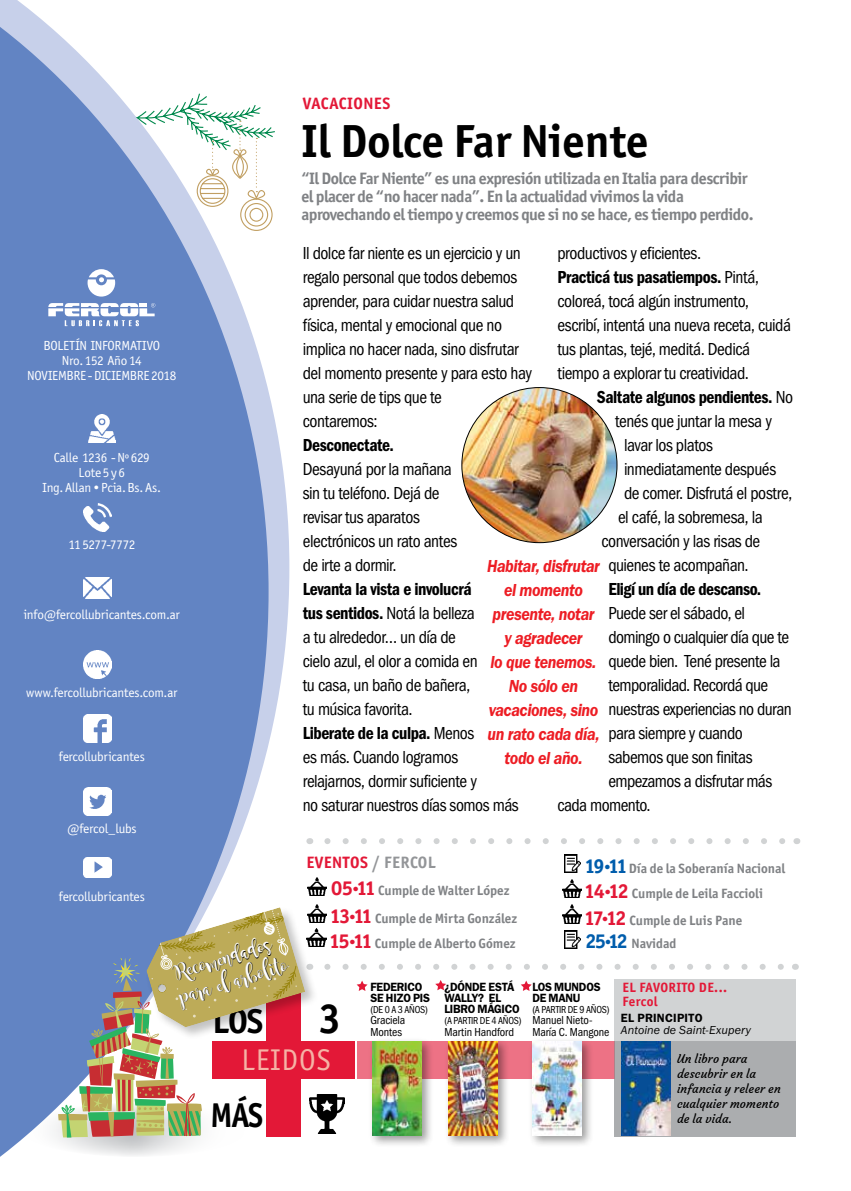
<style>
.page{position:relative;width:851px;height:1191px;background:#fff}
.page>*{position:absolute;margin:0;border:0;box-sizing:border-box;transform-origin:0 0}
.t1{font:700 46.5px "Officina Sans ITC Std";color:#000}
.t2{font:700 42px "Officina Sans ITC Std";color:#000}
.t3{font:700 34.5px "Officina Sans ITC Std";color:#000}
.t4{font:700 34.5px "Officina Sans ITC Std";color:#000;scale:.91 1}
.t5{font:30px "Officina Sans ITC Std";letter-spacing:.03em;color:#f5b3a5}
.t6{font:condensed 18px/24px "ITC Franklin Gothic Std";letter-spacing:-.03em;color:#000}
.t7{font:18px "ITC Franklin Gothic Std Dm Cd";letter-spacing:-.025em;color:#000}
.t8{font:italic 600 18px/24px "ITC Franklin Gothic Std";letter-spacing:-.025em;color:#ed1d24;text-align:center;scale:.89 1}
.t9{font:700 16.5px/18px "Officina Sans ITC Std";letter-spacing:-.03em;color:#808285}
.t10{font:700 16.5px "Officina Sans ITC Std";letter-spacing:.03em;color:#e31837}
.t11{font:15.15px/24.3px "Magnolia Sky";color:#fff;text-align:center}
.t12{font:700 13.5px/26.8px "Officina Sans ITC Std";color:#808285}
.t13{font:700 13.5px/13.5px "Officina Sans ITC Std";letter-spacing:.03em;color:#e31837}
.t14{font:13.2px/14.9px "Officina Sans ITC Std";letter-spacing:-.02em;color:#fff;text-align:center}
.t15{font:12px/15px "Courgette";letter-spacing:.01em;color:#000}
.t16{font:600 12px/11.2px "ITC Franklin Gothic Std";letter-spacing:-.02em;color:#000;scale:.96 1}
.t17{font:condensed 12px/11.2px "ITC Franklin Gothic Std";letter-spacing:-.01em;color:#000}
.t18{font:italic 12px "ITC Franklin Gothic Std";letter-spacing:.01em;color:#000}
.t19{font:600 12px "ITC Franklin Gothic Std";letter-spacing:.015em;color:#000}
.t20{font:condensed 10.5px "ITC Franklin Gothic Std";letter-spacing:-.02em;color:#000;scale:.96 1}
.s1{font-family:"ITC Franklin Gothic Std";font-stretch:condensed}
.s2{font-family:"ITC Franklin Gothic Std Dm Cd";font-stretch:normal}
.s3{color:#939598}
.s4{font-family:"Officina Display ITC Std";font-size:21px;color:#005dac}
.s5{font-family:"Officina Display ITC Std";font-size:21px;color:#e31837}
</style>
<div class="page">
<div style="left:614px;top:979px;width:181px;height:157px;background:#d1d3d4"></div>
<svg style="left:268px;top:127px;width:21px;height:619px"></svg>
<svg style="left:0;top:0;width:268px;height:1157px;fill:#6284c3"></svg>
<img style="left:310px;top:1094px;width:34px;height:39px">
<div style="left:212px;top:1041px;width:143px;height:37px;background:#e31837"></div>
<div style="left:357px;top:1041px;width:257px;height:37px;background:#ed7285"></div>
<div style="left:368px;top:1037px;width:66px;height:110px;background:#000;opacity:.4"></div>
<img style="left:372px;top:1041px;width:49px;height:94px">
<div style="left:444px;top:1037px;width:66px;height:110px;background:#000;opacity:.4"></div>
<img style="left:448px;top:1041px;width:49px;height:94px">
<div style="left:528px;top:1037px;width:66px;height:110px;background:#000;opacity:.4"></div>
<img style="left:532px;top:1041px;width:49px;height:94px">
<div style="left:614px;top:1041px;width:181px;height:95px;background:#abadaf"></div>
<img style="left:621px;top:1041px;width:49px;height:94px">
<svg style="left:356px;top:980px;width:11px;height:11px"></svg>
<svg style="left:435px;top:980px;width:11px;height:10px"></svg>
<svg style="left:521px;top:980px;width:10px;height:11px"></svg>
<img style="left:88px;top:414px;width:27px;height:28px">
<img style="left:83px;top:650px;width:28px;height:28px">
<img style="left:83px;top:714px;width:28px;height:28px">
<img style="left:83px;top:787px;width:28px;height:28px">
<img style="left:83px;top:857px;width:28px;height:20px">
<img style="left:84px;top:577px;width:27px;height:21px">
<img style="left:84px;top:504px;width:27px;height:27px">
<svg style="left:48px;top:303px;width:107px;height:23px"></svg>
<svg style="left:87px;top:269px;width:28px;height:27px"></svg>
<img style="left:462px;top:387px;width:155px;height:155px;border-radius:78px">
<img style="left:564px;top:855px;width:17px;height:17px">
<img style="left:564px;top:930px;width:17px;height:18px">
<svg style="left:327px;top:838px;width:458px;height:6px"></svg>
<svg style="left:327px;top:964px;width:457px;height:5px"></svg>
<img style="left:315px;top:904px;width:12px;height:18px">
<img style="left:562px;top:879px;width:19px;height:18px">
<img style="left:307px;top:877px;width:20px;height:18px">
<img style="left:562px;top:904px;width:19px;height:19px">
<img style="left:318px;top:930px;width:8px;height:16px">
<div style="left:145px;top:906px;width:173px;height:135px;background:#000;opacity:.24"></div>
<svg style="left:58px;top:907px;width:252px;height:230px"></svg>
<p class="t14" style="left:43px;top:338px;width:118px">Boletín informativo<br>Nro. 152 Año 14</p>
<p class="t14" style="left:27px;top:368px;width:8px">NOVIEM</p>
<p class="t14" style="left:67px;top:368px;width:111px">BRE - DICIEM BRE 2018</p>
<p class="t14" style="left:43px;top:450px;width:120px">Calle 1236 - Nº 629<br>Lote 5 y 6<br>Ing. Allan • Pcia. Bs. As.</p>
<p class="t14" style="left:68px;top:537px;width:68px">11 5277-7772</p>
<p class="t14" style="left:24px;top:607px;width:157px">info@fercollubricantes.com.ar</p>
<p class="t14" style="left:26px;top:685px;width:153px">www.fercollubricantes.com.ar</p>
<p class="t14" style="left:59px;top:749px;width:87px">fercollubricantes</p>
<p class="t14" style="left:67px;top:821px;width:71px">@fercol_lubs</p>
<p class="t10" style="left:303px;top:93px;width:89px">VACACIO NES</p>
<h1 class="t1" style="left:301px;top:112px;width:348px">Il Dolce Far Niente</h1>
<p class="t9" style="left:301px;top:169px;width:453px">“Il Dolce Far Niente” es una expresión utilizada en Italia para describir el placer de “no hacer nada”. En la actualidad vivimos la vida aprovechando el tiempo y creemos que si no se hace, es tiempo perdido.</p>
<p class="t6" style="left:557px;top:241px;width:145px">productivos y eficientes.</p>
<p class="t7" style="left:557px;top:267px;width:203px">Practicá tus pasatiempos. <span class="s1">Pintá,</span></p>
<p class="t6" style="left:557px;top:289px;width:235px">coloreá, tocá algún instrumento, escribí, intentá una nueva receta, cuidá tus plantas, tejé, meditá. Dedicá tiempo a explorar tu creatividad.</p>
<p class="t7" style="left:597px;top:387px;width:197px">Saltate algunos pendientes. <span class="s1">No</span></p>
<p class="t6" style="left:615px;top:409px;width:158px">tenés que juntar la mesa y</p>
<p class="t6" style="left:624px;top:433px;width:90px">lavar los platos</p>
<p class="t6" style="left:624px;top:457px;width:154px">inmediatamente después</p>
<p class="t6" style="left:624px;top:481px;width:170px">de comer. Disfrutá el postre,</p>
<p class="t6" style="left:618px;top:505px;width:146px">el café, la sobremesa, la</p>
<p class="t6" style="left:601px;top:529px;width:160px">conversación y las risas de</p>
<p class="t6" style="left:608px;top:553px;width:142px">quienes te acompañan.</p>
<p class="t7" style="left:608px;top:579px;width:154px">Eligí un día de descanso.</p>
<p class="t6" style="left:608px;top:601px;width:138px">Puede ser el sábado, el</p>
<p class="t6" style="left:608px;top:625px;width:182px">domingo o cualquier día que te</p>
<p class="t6" style="left:608px;top:649px;width:174px">quede bien. Tené presente la</p>
<p class="t6" style="left:608px;top:673px;width:161px">temporalidad. Recordá que</p>
<p class="t6" style="left:608px;top:697px;width:185px">nuestras experiencias no duran</p>
<p class="t6" style="left:608px;top:721px;width:136px">para siempre y cuando</p>
<p class="t6" style="left:608px;top:745px;width:145px">sabemos que son finitas</p>
<p class="t6" style="left:608px;top:769px;width:165px">empezamos a disfrutar más</p>
<p class="t6" style="left:557px;top:793px;width:95px">cada momento.</p>
<p class="t6" style="left:303px;top:241px;width:230px">Il dolce far niente es un ejercicio y un regalo personal que todos debemos aprender, para cuidar nuestra salud física, mental y emocional que no implica no hacer nada, sino disfrutar del momento presente y para esto hay una serie de tips que te<br>contaremos:</p>
<p class="t7" style="left:303px;top:435px;width:93px">Desconectate.</p>
<p class="t6" style="left:303px;top:457px;width:156px">Desayuná por la mañana sin tu teléfono. Dejá de revisar tus aparatos electrónicos un rato antes de irte a dormir.</p>
<p class="t7" style="left:303px;top:579px;width:170px">Levanta la vista e involucrá</p>
<p class="t6" style="left:303px;top:601px;width:176px"><span class="s2">tus sentidos.</span> Notá la belleza a tu alrededor… un día de cielo azul, el olor a comida en tu casa, un baño de bañera, tu música favorita.</p>
<p class="t7" style="left:303px;top:723px;width:173px">Liberate de la culpa. <span class="s1">Menos</span></p>
<p class="t6" style="left:303px;top:745px;width:217px">es más. Cuando logramos relajarnos, dormir suficiente y<br>no saturar nuestros días somos más</p>
<p class="t8" style="left:487px;top:554px;width:128px">Habitar, disfrutar el momento presente, notar y agradecer<br>lo que tenemos.<br>No sólo en vacaciones, sino un rato cada día, todo el año.</p>
<p class="t10" style="left:306px;top:852px;width:131px">eventos <span class="s3">/ fercol</span></p>
<p class="t12" style="left:585px;top:854px;width:201px"><span class="s4">19•11</span> Día de la Soberanía Nacional</p>
<p class="t14" style="left:59px;top:888px;width:87px">fercollubricantes</p>
<p class="t12" style="left:331px;top:877px;width:180px"><span class="s5">05•11</span> Cumple de Walter López</p>
<p class="t12" style="left:585px;top:879px;width:179px"><span class="s5">14•12</span> Cumple de Leila Faccioli<br><span class="s5">17•12</span> Cumple de Luis Pane</p>
<p class="t12" style="left:330px;top:929px;width:187px"><span class="s5">15•11</span> Cumple de Alberto Gómez</p>
<p class="t12" style="left:331px;top:905px;width:188px"><span class="s5">13•11</span> Cumple de Mirta González</p>
<p class="t12" style="left:585px;top:930px;width:92px"><span class="s4">25•12</span> Navidad</p>
<p class="t11" style="left:169px;top:962px;width:115px;rotate:-16deg">Recomendados para el arbolito</p>
<p class="t16" style="left:444px;top:981px;width:80px">¿DÓNDE ESTÁ<br>WALLY? EL<br>LIBRO MÁGICO</p>
<p class="t20" style="left:444px;top:1015px;width:82px">(A partir de 4 años)</p>
<p class="t17" style="left:444px;top:1026px;width:71px">Martin Handford</p>
<p class="t16" style="left:370px;top:981px;width:64px">FEDERICO<br>SE HIZO PIS</p>
<p class="t20" style="left:370px;top:1003px;width:61px">(De 0 a 3 años)</p>
<p class="t17" style="left:370px;top:1015px;width:36px">Graciela<br>Montes</p>
<p class="t16" style="left:532px;top:981px;width:73px">LOS MUNDOS<br>DE MANU</p>
<p class="t20" style="left:532px;top:1003px;width:82px">(A partir de 9 años)</p>
<p class="t17" style="left:532px;top:1015px;width:62px">Manuel Nieto-</p>
<p class="t13" style="left:622px;top:980px;width:106px">el favorito de...<br>Fercol</p>
<h3 class="t3" style="left:212px;top:999px;width:53px">LO S</h3>
<h2 class="t2" style="left:318px;top:992px;width:24px">3</h2>
<p class="t19" style="left:621px;top:1011px;width:83px">EL PRINCIPITO</p>
<p class="t18" style="left:621px;top:1023px;width:131px">Antoine de Saint-Exupery</p>
<p class="t17" style="left:532px;top:1026px;width:79px">María C. Mangone</p>
<h3 class="t5" style="left:241px;top:1043px;width:91px">leidos</h3>
<p class="t15" style="left:677px;top:1051px;width:105px">Un libro para descubrir en la infancia y releer en cualquier momento de la vida.</p>
<h3 class="t4" style="left:210px;top:1093px;width:58px">más</h3>
</div>
